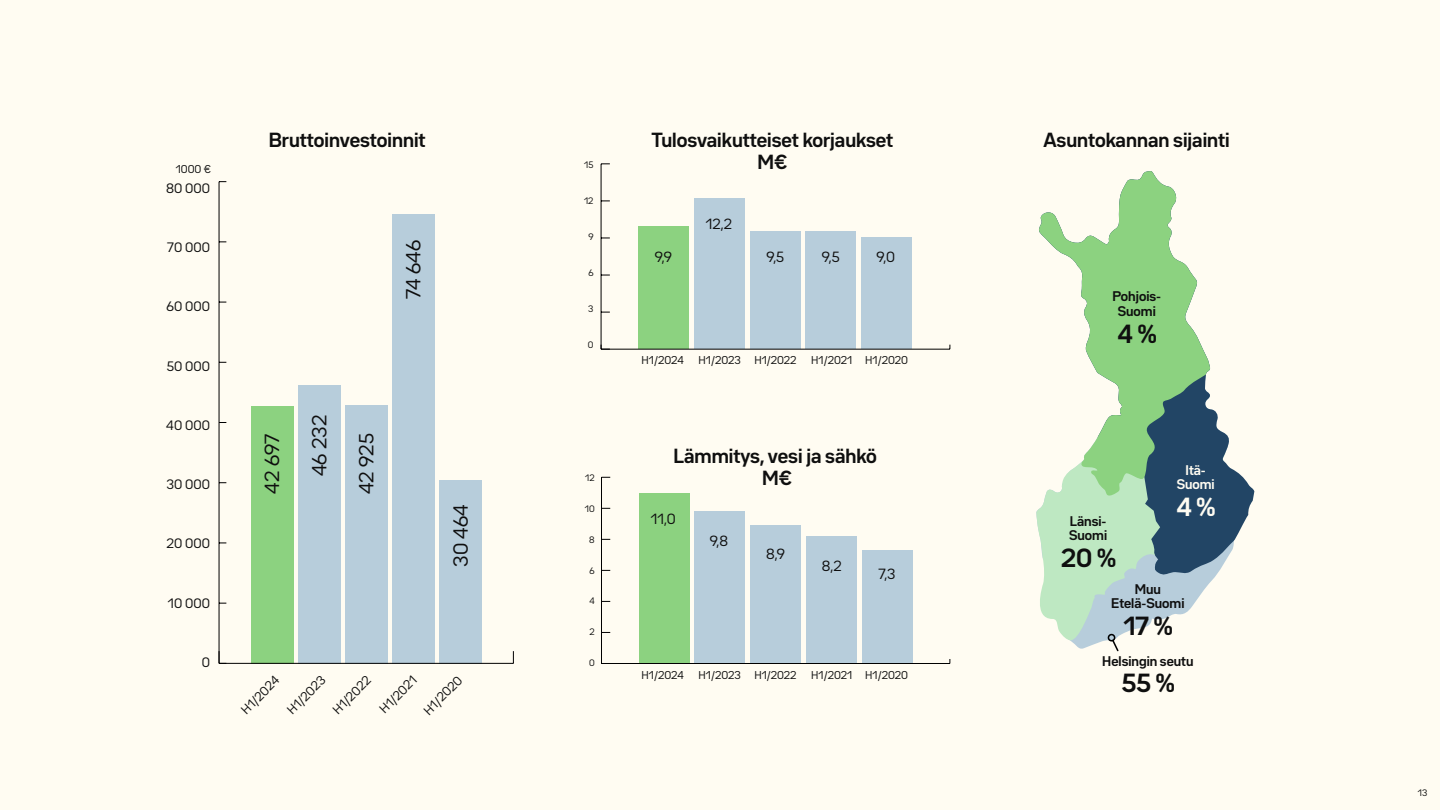
<style>
.page{position:relative;width:1440px;height:810px;background:#fffcf2}
.page>*{position:absolute;margin:0;border:0;box-sizing:border-box;transform-origin:0 0}
.t1{font:700 23.1px "Bw Seido Raw";color:#0f0f0f}
.t2{font:700 23.1px "Bw Seido Raw";color:#fffcf2}
.t3{font:700 18px "Bw Seido Raw";color:#0f0f0f}
.t4{font:18px "Bw Seido Raw";color:#0f0f0f}
.t5{font:12.98px "Bw Seido Raw";color:#0f0f0f}
.t6{font:700 12.3px/14.2px "Bw Seido Raw";color:#0f0f0f;text-align:center}
.t7{font:700 12.3px/14.2px "Bw Seido Raw";color:#fffcf2;text-align:center}
.t8{font:12px "Bw Seido Raw";color:#0f0f0f}
.t9{font:11.32px "Bw Seido Raw";color:#0f0f0f}
.t10{font:9.98px "Bw Seido Raw";color:#0f0f0f}
.t11{font:8.25px "Bw Seido Raw";color:#0f0f0f}
</style>
<div class="page">
<svg style="left:1036px;top:510px;width:180px;height:142px"></svg>
<svg style="left:1038px;top:368px;width:216px;height:208px"></svg>
<svg style="left:1038px;top:171px;width:172px;height:326px"></svg>
<div style="left:862px;top:238px;width:50px;height:111px;background:#b7cddb"></div>
<div style="left:806px;top:232px;width:50px;height:117px;background:#b7cddb"></div>
<div style="left:750px;top:232px;width:50px;height:117px;background:#b7cddb"></div>
<div style="left:694px;top:198px;width:51px;height:151px;background:#b7cddb"></div>
<div style="left:639px;top:227px;width:50px;height:122px;background:#8cd280"></div>
<hr style="left:601px;top:164px;width:1px;height:185px;background:#000">
<hr style="left:601px;top:349px;width:349px;height:1px;background:#000">
<svg style="left:601px;top:345px;width:9px;height:5px"></svg>
<div style="left:862px;top:550px;width:50px;height:114px;background:#b7cddb"></div>
<div style="left:806px;top:536px;width:50px;height:128px;background:#b7cddb"></div>
<div style="left:751px;top:525px;width:50px;height:139px;background:#b7cddb"></div>
<div style="left:695px;top:511px;width:50px;height:153px;background:#b7cddb"></div>
<div style="left:639px;top:493px;width:50px;height:171px;background:#8cd280"></div>
<hr style="left:601px;top:663px;width:349px;height:1px;background:#000">
<hr style="left:601px;top:477px;width:1px;height:186px;background:#000">
<div style="left:439px;top:480px;width:43px;height:183px;background:#b7cddb"></div>
<div style="left:392px;top:214px;width:42px;height:449px;background:#b7cddb"></div>
<div style="left:345px;top:405px;width:42px;height:258px;background:#b7cddb"></div>
<div style="left:298px;top:385px;width:42px;height:278px;background:#b7cddb"></div>
<div style="left:251px;top:406px;width:42px;height:257px;background:#8cd280"></div>
<hr style="left:219px;top:663px;width:294px;height:1px;background:#000">
<svg style="left:513px;top:651px;width:1px;height:12px"></svg>
<hr style="left:219px;top:182px;width:1px;height:481px;background:#000">
<svg style="left:219px;top:651px;width:7px;height:12px"></svg>
<p class="t10" style="left:176px;top:162px;width:37px">1000 €</p>
<p class="t8" style="left:166px;top:180px;width:46px">80 000</p>
<p class="t8" style="left:167px;top:240px;width:44px">70 000</p>
<p class="t8" style="left:167px;top:299px;width:45px">60 000</p>
<p class="t8" style="left:167px;top:358px;width:45px">50 000</p>
<p class="t8" style="left:166px;top:417px;width:45px">40 000</p>
<p class="t8" style="left:166px;top:477px;width:45px">30 000</p>
<p class="t8" style="left:166px;top:536px;width:45px">20 000</p>
<p class="t8" style="left:168px;top:595px;width:44px">10 000</p>
<p class="t8" style="left:202px;top:654px;width:10px">0</p>
<p class="t3" style="left:269px;top:128px;width:158px">Bruttoinvestoinnit</p>
<p class="t4" style="left:402px;top:299px;width:60px;rotate:-90deg">74 646</p>
<p class="t4" style="left:260px;top:494px;width:61px;rotate:-90deg">42 697</p>
<p class="t4" style="left:307px;top:476px;width:63px;rotate:-90deg">46 232</p>
<p class="t4" style="left:355px;top:494px;width:62px;rotate:-90deg">42 925</p>
<p class="t4" style="left:449px;top:567px;width:64px;rotate:-90deg">30 464</p>
<p class="t9" style="left:238px;top:707px;width:49px;rotate:-45deg">H1/2024</p>
<p class="t9" style="left:284px;top:707px;width:49px;rotate:-45deg">H1/2023</p>
<p class="t9" style="left:330px;top:707px;width:49px;rotate:-45deg">H1/2022</p>
<p class="t9" style="left:377px;top:706px;width:48px;rotate:-45deg">H1/2021</p>
<p class="t9" style="left:421px;top:707px;width:50px;rotate:-45deg">H1/2020</p>
<p class="t11" style="left:584px;top:160px;width:11px">15</p>
<p class="t11" style="left:584px;top:196px;width:11px">12</p>
<p class="t11" style="left:588px;top:232px;width:7px">9</p>
<p class="t11" style="left:588px;top:268px;width:7px">6</p>
<p class="t11" style="left:588px;top:304px;width:7px">3</p>
<p class="t11" style="left:588px;top:340px;width:7px">0</p>
<p class="t3" style="left:651px;top:128px;width:243px">Tulosvaikutteiset korjaukset</p>
<p class="t3" style="left:1043px;top:128px;width:188px">Asuntokannan sijainti</p>
<p class="t3" style="left:757px;top:150px;width:31px">M€</p>
<p class="t5" style="left:655px;top:249px;width:19px">9,9</p>
<p class="t5" style="left:706px;top:216px;width:28px">12,2</p>
<p class="t5" style="left:766px;top:249px;width:19px">9,5</p>
<p class="t5" style="left:822px;top:249px;width:19px">9,5</p>
<p class="t5" style="left:877px;top:249px;width:20px">9,0</p>
<p class="t10" style="left:642px;top:354px;width:44px">H1/2024</p>
<p class="t10" style="left:699px;top:354px;width:44px">H1/2023</p>
<p class="t10" style="left:754px;top:354px;width:44px">H1/2022</p>
<p class="t10" style="left:811px;top:354px;width:43px">H1/2021</p>
<p class="t10" style="left:865px;top:354px;width:44px">H1/2020</p>
<p class="t6" style="left:1112px;top:289px;width:50px">Pohjois-<br>Suomi</p>
<p class="t1" style="left:1118px;top:318px;width:40px">4 %</p>
<p class="t3" style="left:673px;top:444px;width:205px">Lämmitys, vesi ja sähkö</p>
<p class="t11" style="left:585px;top:473px;width:11px">12</p>
<p class="t3" style="left:762px;top:466px;width:31px">M€</p>
<p class="t11" style="left:585px;top:503px;width:11px">10</p>
<p class="t11" style="left:589px;top:534px;width:7px">8</p>
<p class="t11" style="left:590px;top:565px;width:7px">6</p>
<p class="t11" style="left:589px;top:596px;width:7px">4</p>
<p class="t11" style="left:589px;top:626px;width:7px">2</p>
<p class="t11" style="left:589px;top:657px;width:7px">0</p>
<p class="t10" style="left:642px;top:668px;width:44px">H1/2024</p>
<p class="t10" style="left:699px;top:668px;width:44px">H1/2023</p>
<p class="t10" style="left:754px;top:668px;width:44px">H1/2022</p>
<p class="t10" style="left:811px;top:668px;width:43px">H1/2021</p>
<p class="t10" style="left:865px;top:668px;width:44px">H1/2020</p>
<p class="t5" style="left:651px;top:511px;width:26px">11,0</p>
<p class="t5" style="left:710px;top:533px;width:20px">9,8</p>
<p class="t5" style="left:766px;top:545px;width:20px">8,9</p>
<p class="t5" style="left:822px;top:557px;width:21px">8,2</p>
<p class="t5" style="left:878px;top:566px;width:19px">7,3</p>
<p class="t7" style="left:1177px;top:463px;width:40px">Itä-<br>Suomi</p>
<p class="t2" style="left:1177px;top:491px;width:40px">4 %</p>
<p class="t6" style="left:1069px;top:514px;width:40px;text-align:left">Länsi-<br>Suomi</p>
<p class="t1" style="left:1061px;top:542px;width:56px">20 %</p>
<p class="t6" style="left:1111px;top:582px;width:75px">Muu<br>Etelä-Suomi</p>
<p class="t1" style="left:1124px;top:610px;width:51px">17 %</p>
<p class="t6" style="left:1102px;top:654px;width:93px">Helsingin seutu</p>
<p class="t1" style="left:1122px;top:668px;width:54px">55 %</p>
<p class="t11" style="left:1418px;top:787px;width:11px">13</p>
</div>
